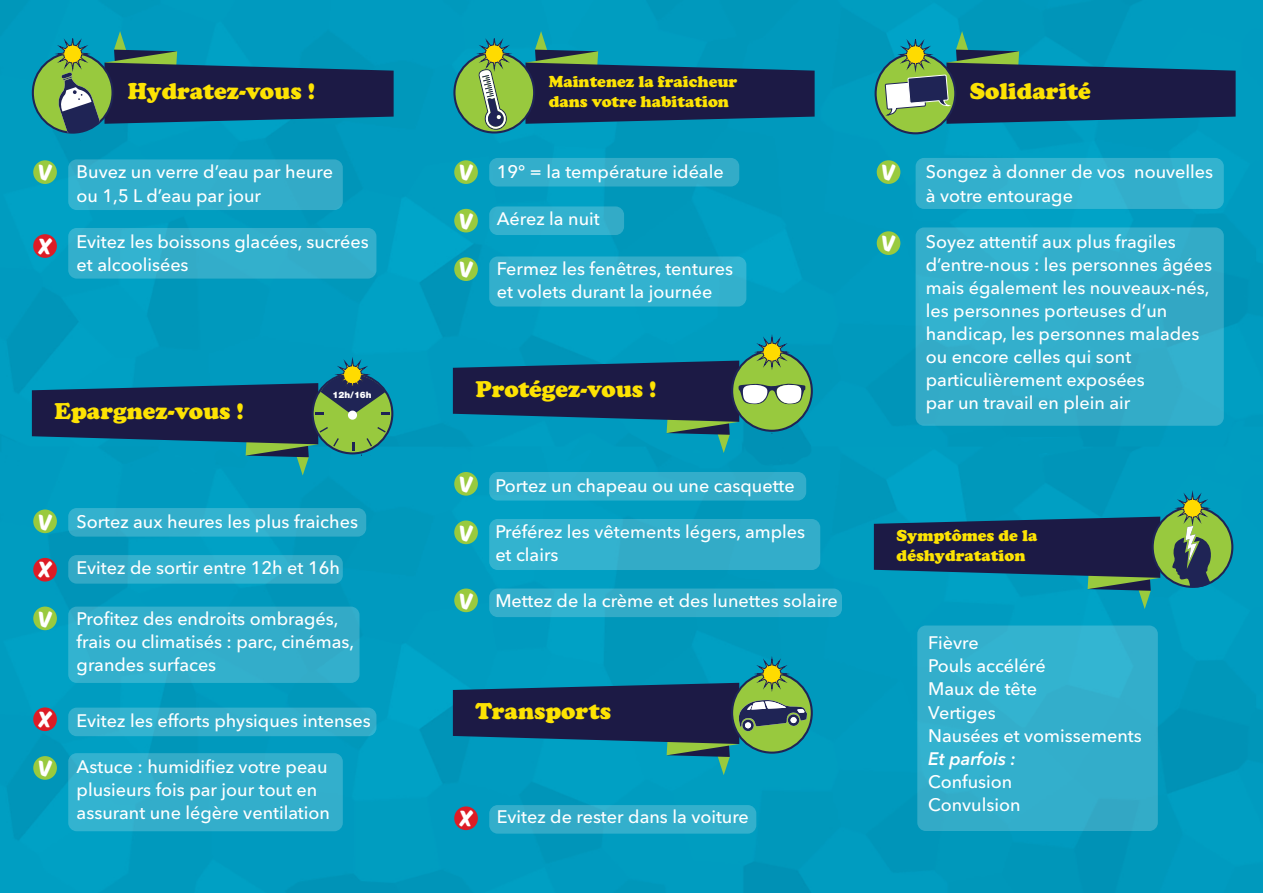
<style>
.page{position:relative;width:1263px;height:893px;background:#009bc0}
.page>*{position:absolute;margin:0;border:0;box-sizing:border-box;transform-origin:0 0}
.t1{font:900 23.85px "Cooper";color:#fde303}
.t2{font:500 18px/23.1px "Avenir Next";color:#fff}
.t3{font:18px "Komika Axis";color:#fff}
.t4{font:italic 600 18px "Avenir Next";color:#fff}
.t5{font:900 16.5px/19.8px "Cooper";color:#fde303}
.t6{font:900 8.85px "Helvetica Neue LT Std";color:#fff}
</style>
<div class="page">
<div style="left:33px;top:160px;width:24px;height:24px;background:#99ca3e;border-radius:50%"></div>
<div style="left:33px;top:234px;width:24px;height:24px;background:#dd1c26;border-radius:50%"></div>
<div style="left:33px;top:53px;width:80px;height:80px;background:#98c93e;border-radius:50%"></div>
<svg style="left:55px;top:31px;width:339px;height:102px;background:#1e6079"></svg>
<svg style="left:525px;top:31px;width:290px;height:93px;background:#135074"></svg>
<div style="left:454px;top:53px;width:80px;height:79px;background:#98c93e;border-radius:50%"></div>
<div style="left:453px;top:52px;width:82px;height:82px;border:2px solid #1f2455;border-radius:50%"></div>
<svg style="left:476px;top:38px;width:36px;height:92px"></svg>
<svg style="left:32px;top:357px;width:358px;height:118px;background:#1a6a81"></svg>
<svg style="left:732px;top:351px;width:80px;height:80px"></svg>
<svg style="left:453px;top:334px;width:352px;height:119px;background:#1f6f83"></svg>
<svg style="left:453px;top:656px;width:354px;height:119px;background:#1c6d83"></svg>
<svg style="left:876px;top:54px;width:79px;height:79px"></svg>
<svg style="left:885px;top:31px;width:350px;height:93px;background:#235f75"></svg>
<svg style="left:874px;top:517px;width:286px;height:92px;background:#145074"></svg>
<div style="left:1153px;top:507px;width:79px;height:80px;background:#98c93e;border-radius:50%"></div>
<svg style="left:1172px;top:490px;width:39px;height:98px"></svg>
<div style="left:454px;top:160px;width:24px;height:24px;background:#99ca3e;border-radius:50%"></div>
<div style="left:454px;top:209px;width:24px;height:23px;background:#99ca3e;border-radius:50%"></div>
<div style="left:877px;top:160px;width:23px;height:24px;background:#99ca3e;border-radius:50%"></div>
<div style="left:877px;top:231px;width:23px;height:24px;background:#99ca3e;border-radius:50%"></div>
<div style="left:454px;top:257px;width:24px;height:24px;background:#99ca3e;border-radius:50%"></div>
<div style="left:454px;top:472px;width:24px;height:24px;background:#99ca3e;border-radius:50%"></div>
<div style="left:454px;top:520px;width:24px;height:24px;background:#99ca3e;border-radius:50%"></div>
<div style="left:454px;top:588px;width:24px;height:24px;background:#99ca3e;border-radius:50%"></div>
<div style="left:33px;top:509px;width:24px;height:24px;background:#99ca3e;border-radius:50%"></div>
<div style="left:33px;top:558px;width:24px;height:24px;background:#dd1c26;border-radius:50%"></div>
<div style="left:33px;top:607px;width:24px;height:23px;background:#99ca3e;border-radius:50%"></div>
<div style="left:33px;top:707px;width:24px;height:24px;background:#dd1c26;border-radius:50%"></div>
<div style="left:33px;top:756px;width:24px;height:24px;background:#99ca3e;border-radius:50%"></div>
<div style="left:454px;top:806px;width:24px;height:24px;background:#dd1c26;border-radius:50%"></div>
<div style="left:68px;top:159px;width:275px;height:51px;background:#33afcc;border-radius:9px"></div>
<div style="left:489px;top:158px;width:250px;height:28px;background:#33acc8;border-radius:9px"></div>
<div style="left:915px;top:158px;width:309px;height:51px;background:#33b3cf;border-radius:9px"></div>
<div style="left:915px;top:227px;width:309px;height:199px;background:#33aecb;border-radius:9px"></div>
<div style="left:917px;top:625px;width:241px;height:206px;background:#33aecb;border-radius:9px"></div>
<div style="left:489px;top:472px;width:317px;height:29px;background:#33afcc;border-radius:9px"></div>
<div style="left:489px;top:519px;width:331px;height:51px;background:#33adca;border-radius:9px"></div>
<div style="left:489px;top:588px;width:353px;height:29px;background:#33adca;border-radius:9px"></div>
<div style="left:489px;top:805px;width:267px;height:29px;background:#33afcc;border-radius:9px"></div>
<div style="left:489px;top:206px;width:135px;height:29px;background:#33b1ce;border-radius:9px"></div>
<div style="left:489px;top:256px;width:257px;height:51px;background:#33b2cf;border-radius:9px"></div>
<div style="left:68px;top:228px;width:308px;height:51px;background:#33afcc;border-radius:9px"></div>
<div style="left:68px;top:508px;width:298px;height:29px;background:#33aecb;border-radius:9px"></div>
<div style="left:68px;top:555px;width:275px;height:29px;background:#33afcc;border-radius:9px"></div>
<div style="left:68px;top:607px;width:291px;height:76px;background:#33afcc;border-radius:9px"></div>
<div style="left:68px;top:708px;width:308px;height:28px;background:#33aecb;border-radius:9px"></div>
<div style="left:68px;top:753px;width:275px;height:78px;background:#33aecb;border-radius:9px"></div>
<h1 class="t1" style="left:128px;top:77px;width:189px">Hydratez-vous !</h1>
<p class="t5" style="left:549px;top:72px;width:190px">Maintenez la fraicheur dans votre habitation</p>
<p class="t3" style="left:39px;top:164px;width:14px">V</p>
<p class="t3" style="left:460px;top:164px;width:14px">V</p>
<p class="t3" style="left:460px;top:212px;width:14px">V</p>
<p class="t2" style="left:77px;top:160px;width:258px">Buvez un verre d’eau par heure ou 1,5 L d’eau par jour</p>
<p class="t2" style="left:77px;top:229px;width:294px">Evitez les boissons glacées, sucrées et alcoolisées</p>
<p class="t3" style="left:40px;top:237px;width:14px">X</p>
<p class="t3" style="left:460px;top:261px;width:14px">V</p>
<p class="t2" style="left:497px;top:160px;width:228px">19° = la température idéale</p>
<p class="t2" style="left:497px;top:206px;width:104px">Aérez la nuit</p>
<p class="t2" style="left:497px;top:257px;width:238px">Fermez les fenêtres, tentures et volets durant la journée</p>
<h1 class="t1" style="left:55px;top:397px;width:191px">Epargnez-vous !</h1>
<p class="t6" style="left:333px;top:392px;width:41px">12h/16h</p>
<h1 class="t1" style="left:476px;top:375px;width:182px">Protégez-vous !</h1>
<p class="t3" style="left:39px;top:513px;width:14px">V</p>
<p class="t3" style="left:40px;top:561px;width:14px">X</p>
<p class="t3" style="left:39px;top:610px;width:14px">V</p>
<p class="t3" style="left:40px;top:710px;width:14px">X</p>
<p class="t3" style="left:39px;top:759px;width:14px">V</p>
<p class="t2" style="left:77px;top:509px;width:283px">Sortez aux heures les plus fraiches</p>
<p class="t2" style="left:77px;top:556px;width:265px">Evitez de sortir entre 12h et 16h</p>
<p class="t2" style="left:77px;top:606px;width:279px">Profitez des endroits ombragés, frais ou climatisés : parc, cinémas, grandes surfaces</p>
<p class="t2" style="left:77px;top:708px;width:296px">Evitez les efforts physiques intenses</p>
<p class="t2" style="left:77px;top:754px;width:255px">Astuce : humidifiez votre peau plusieurs fois par jour tout en assurant une légère ventilation</p>
<p class="t3" style="left:460px;top:475px;width:14px">V</p>
<p class="t3" style="left:460px;top:524px;width:14px">V</p>
<p class="t3" style="left:460px;top:592px;width:14px">V</p>
<p class="t2" style="left:495px;top:473px;width:301px">Portez un chapeau ou une casquette</p>
<p class="t2" style="left:495px;top:520px;width:311px">Préférez les vêtements légers, amples et clairs</p>
<p class="t2" style="left:495px;top:589px;width:344px">Mettez de la crème et des lunettes solaire</p>
<h1 class="t1" style="left:476px;top:697px;width:137px">Transports</h1>
<p class="t3" style="left:461px;top:809px;width:14px">X</p>
<p class="t2" style="left:497px;top:804px;width:254px">Evitez de rester dans la voiture</p>
<p class="t3" style="left:883px;top:164px;width:14px">V</p>
<p class="t3" style="left:883px;top:235px;width:14px">V</p>
<h1 class="t1" style="left:970px;top:77px;width:122px">Solidarité</h1>
<p class="t2" style="left:926px;top:160px;width:289px">Songez à donner de vos nouvelles à votre entourage</p>
<p class="t2" style="left:926px;top:229px;width:288px">Soyez attentif aux plus fragiles d’entre-nous : les personnes âgées mais également les nouveaux-nés, les personnes porteuses d’un handicap, les personnes malades ou encore celles qui sont particulièrement exposées<br>par un travail en plein air</p>
<p class="t5" style="left:897px;top:526px;width:142px">Symptômes de la déshydratation</p>
<p class="t2" style="left:928px;top:631px;width:215px">Fièvre<br>Pouls accéléré<br>Maux de tête<br>Vertiges<br>Nausées et vomissements</p>
<p class="t4" style="left:928px;top:743px;width:89px">Et parfois :</p>
<p class="t2" style="left:928px;top:769px;width:94px">Confusion<br>Convulsion</p>
</div>
